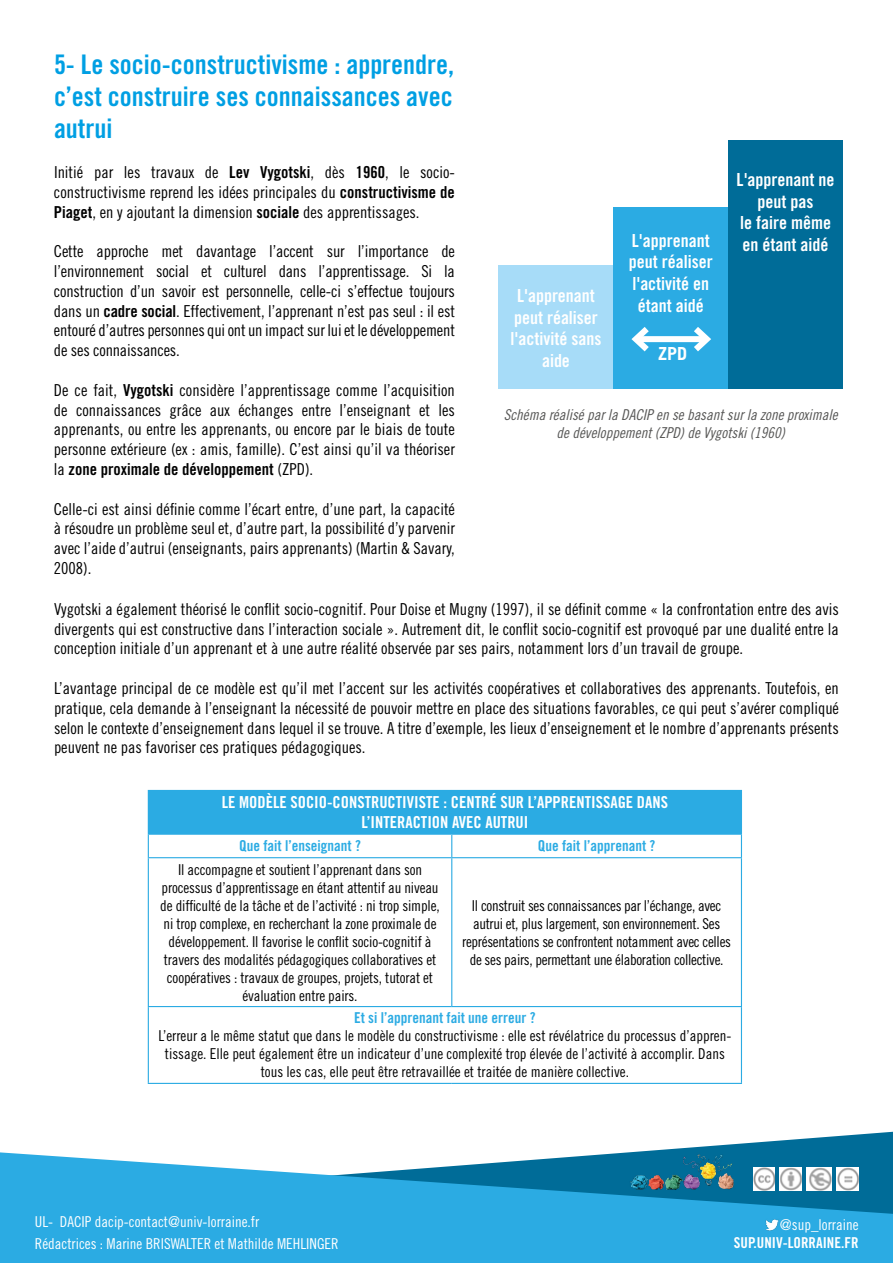
<style>
.page{position:relative;width:893px;height:1263px;background:#fff}
.page>*{position:absolute;margin:0;border:0;box-sizing:border-box;transform-origin:0 0}
.t1{font:27px/32.4px "Trade Gothic LT Std Bd Cn 20";color:#009fe3;text-align:justify}
.t2{font:18px/21.6px "Trade Gothic LT Std Bd Cn 20";color:#fff;text-align:center}
.t3{font:700 18px "Trade Gothic LT Std";color:#fff}
.t4{font:16.5px/19.8px "Trade Gothic LT Std Cn 18";color:#000;text-align:justify}
.t5{font:16.5px/19.8px "Trade Gothic LT Std Bd Cn 20";color:#fff;text-align:center}
.t6{font:16.5px "Trade Gothic LT Std Bd Cn 20";color:#000}
.t7{font:15px/18px "Trade Gothic LT Std Cn 18";letter-spacing:-.01em;color:#000;text-align:center}
.t8{font:15px/21.6px "Trade Gothic LT Std Cn 18";color:#fff}
.t9{font:15px/18px "Trade Gothic LT Std Cn 18 Obl";color:#575756;text-align:center}
.t10{font:15px "Trade Gothic LT Std Bd Cn 20";color:#2babe3}
.t11{font:15px "Trade Gothic LT Std Bd Cn 20";color:#fff}
.s1{font-family:"Trade Gothic LT Std Bd Cn 20"}
.s2{font-family:"Trade Gothic LT Std Cn 18"}
</style>
<div class="page">
<div style="left:499px;top:266px;width:114px;height:123px;background:#a7dcf8"></div>
<div style="left:613px;top:207px;width:115px;height:182px;background:#2babe3"></div>
<div style="left:728px;top:140px;width:115px;height:249px;background:#006c98"></div>
<div style="left:636px;top:336px;width:71px;height:6px;background:#fff"></div>
<svg style="left:631px;top:327px;width:24px;height:25px"></svg>
<svg style="left:687px;top:327px;width:24px;height:25px"></svg>
<div style="left:148px;top:790px;width:593px;height:44px;background:#2babe3"></div>
<hr style="left:452px;top:790px;width:290px;height:1px;background:#2babe3">
<hr style="left:741px;top:791px;width:1px;height:43px;background:#2babe3">
<hr style="left:148px;top:834px;width:304px;height:1px;background:#2babe3">
<svg style="left:148px;top:835px;width:1px;height:22px"></svg>
<hr style="left:452px;top:834px;width:290px;height:1px;background:#2babe3">
<svg style="left:451px;top:835px;width:1px;height:22px"></svg>
<svg style="left:741px;top:835px;width:1px;height:22px"></svg>
<hr style="left:148px;top:857px;width:304px;height:1px;background:#2babe3">
<hr style="left:148px;top:858px;width:1px;height:148px;background:#2babe3">
<hr style="left:452px;top:857px;width:290px;height:1px;background:#2babe3">
<hr style="left:451px;top:858px;width:1px;height:148px;background:#2babe3">
<hr style="left:741px;top:858px;width:1px;height:148px;background:#2babe3">
<hr style="left:148px;top:1006px;width:304px;height:1px;background:#2babe3">
<hr style="left:148px;top:1007px;width:1px;height:76px;background:#2babe3">
<hr style="left:452px;top:1006px;width:290px;height:1px;background:#2babe3">
<hr style="left:741px;top:1007px;width:1px;height:76px;background:#2babe3">
<hr style="left:148px;top:1083px;width:304px;height:1px;background:#2babe3">
<hr style="left:452px;top:1083px;width:290px;height:1px;background:#2babe3">
<svg style="left:685px;top:1132px;width:208px;height:20px;fill:#006c98"></svg>
<svg style="left:0;top:1152px;width:893px;height:111px;background:#36a9da"></svg>
<img style="left:625px;top:1148px;width:113px;height:51px">
<img style="left:753px;top:1167px;width:22px;height:23px">
<img style="left:780px;top:1167px;width:22px;height:23px">
<img style="left:807px;top:1167px;width:24px;height:23px">
<img style="left:836px;top:1167px;width:23px;height:23px">
<img style="left:763px;top:1216px;width:18px;height:18px">
<h1 class="t1" style="left:54px;top:47px;width:402px">5- Le socio-constructivisme : apprendre, c’est construire ses connaissances avec autrui</h1>
<p class="t4" style="left:54px;top:162px;width:402px">Initié par les travaux de <span class="s1">Lev Vygotski</span>, dès <span class="s1">1960</span>, le socio&shy;constructivisme reprend les idées principales du <span class="s1">constructivisme de Piaget</span>, en y ajoutant la dimension <span class="s1">sociale</span> des apprentissages.</p>
<p class="t4" style="left:54px;top:241px;width:402px">Cette approche met davantage l’accent sur l’importance de l’environnement social et culturel dans l’apprentissage. Si la construction d’un savoir est personnelle, celle-ci s’effectue toujours dans un <span class="s1">cadre social</span>. Effectivement, l’apprenant n’est pas seul : il est entouré d’autres personnes qui ont un impact sur lui et le développement de ses connaissances.</p>
<p class="t4" style="left:54px;top:380px;width:402px">De ce fait, <span class="s1">Vygotski</span> considère l’apprentissage comme l’acquisition de connaissances grâce aux échanges entre l’enseignant et les apprenants, ou entre les apprenants, ou encore par le biais de toute personne extérieure (ex : amis, famille). C’est ainsi qu’il va théoriser</p>
<p class="t6" style="left:54px;top:459px;width:261px"><span class="s2">la</span> zone proximale de développement <span class="s2">(ZPD).</span></p>
<p class="t4" style="left:54px;top:499px;width:403px">Celle-ci est ainsi définie comme l’écart entre, d’une part, la capacité à résoudre un problème seul et, d’autre part, la possibilité d’y parvenir avec l’aide d’autrui (enseignants, pairs apprenants) (Martin &amp; Savary, 2008).</p>
<p class="t2" style="left:510px;top:285px;width:92px">L'apprenant peut réaliser l'activité sans aide</p>
<p class="t2" style="left:629px;top:229px;width:85px">L'apprenant peut réaliser l'activité en étant aidé</p>
<p class="t3" style="left:658px;top:343px;width:31px">ZPD</p>
<p class="t2" style="left:737px;top:169px;width:99px">L'apprenant ne peut pas<br>le faire même en étant aidé</p>
<p class="t9" style="left:504px;top:406px;width:336px">Schéma réalisé par la DACIP en se basant sur la zone proximale de développement (ZPD) de Vygotski (1960)</p>
<p class="t4" style="left:54px;top:599px;width:786px">Vygotski a également théorisé le conflit socio-cognitif. Pour Doise et Mugny (1997), il se définit comme « la confrontation entre des avis divergents qui est constructive dans l’interaction sociale ». Autrement dit, le conflit socio-cognitif est provoqué par une dualité entre la conception initiale d’un apprenant et à une autre réalité observée par ses pairs, notamment lors d’un travail de groupe.</p>
<p class="t4" style="left:54px;top:678px;width:787px">L’avantage principal de ce modèle est qu’il met l’accent sur les activités coopératives et collaboratives des apprenants. Toutefois, en pratique, cela demande à l’enseignant la nécessité de pouvoir mettre en place des situations favorables, ce qui peut s’avérer compliqué selon le contexte d’enseignement dans lequel il se trouve. A titre d’exemple, les lieux d’enseignement et le nombre d’apprenants présents peuvent ne pas favoriser ces pratiques pédagogiques.</p>
<p class="t5" style="left:222px;top:792px;width:448px">LE MODÈLE SOCIO-CONSTRUCTIVISTE : CENTRÉ SUR L’APPRENTISSAGE DANS<br>L’INTERACTION AVEC AUTRUI</p>
<p class="t10" style="left:239px;top:837px;width:123px">Que fait l’enseignant ?</p>
<p class="t10" style="left:538px;top:837px;width:119px">Que fait l’apprenant ?</p>
<p class="t7" style="left:160px;top:860px;width:281px">Il accompagne et soutient l’apprenant dans son processus d’apprentissage en étant attentif au niveau de difficulté de la tâche et de l’activité : ni trop simple, ni trop complexe, en recherchant la zone proximale de développement. Il favorise le conflit socio-cognitif à travers des modalités pédagogiques collaboratives et coopératives : travaux de groupes, projets, tutorat et évaluation entre pairs.</p>
<p class="t7" style="left:462px;top:896px;width:270px">Il construit ses connaissances par l’échange, avec autrui et, plus largement, son environnement. Ses représentations se confrontent notamment avec celles de ses pairs, permettant une élaboration collective.</p>
<p class="t10" style="left:354px;top:1009px;width:183px">Et si l’apprenant fait une erreur ?</p>
<p class="t7" style="left:158px;top:1027px;width:574px">L’erreur a le même statut que dans le modèle du constructivisme : elle est révélatrice du processus d’appren&shy;tissage. Elle peut également être un indicateur d’une complexité trop élevée de l’activité à accomplir. Dans tous les cas, elle peut être retravaillée et traitée de manière collective.</p>
<p class="t8" style="left:35px;top:1211px;width:305px">UL- DACIP dacip-contact@univ-lorraine.fr<br>Rédactrices : Marine BRISWALTER et Mathilde MEHLINGER</p>
<p class="t8" style="left:780px;top:1214px;width:80px">@sup_lorraine</p>
<p class="t11" style="left:734px;top:1234px;width:126px">SUP.UNIV-LORRAINE.FR</p>
</div>
